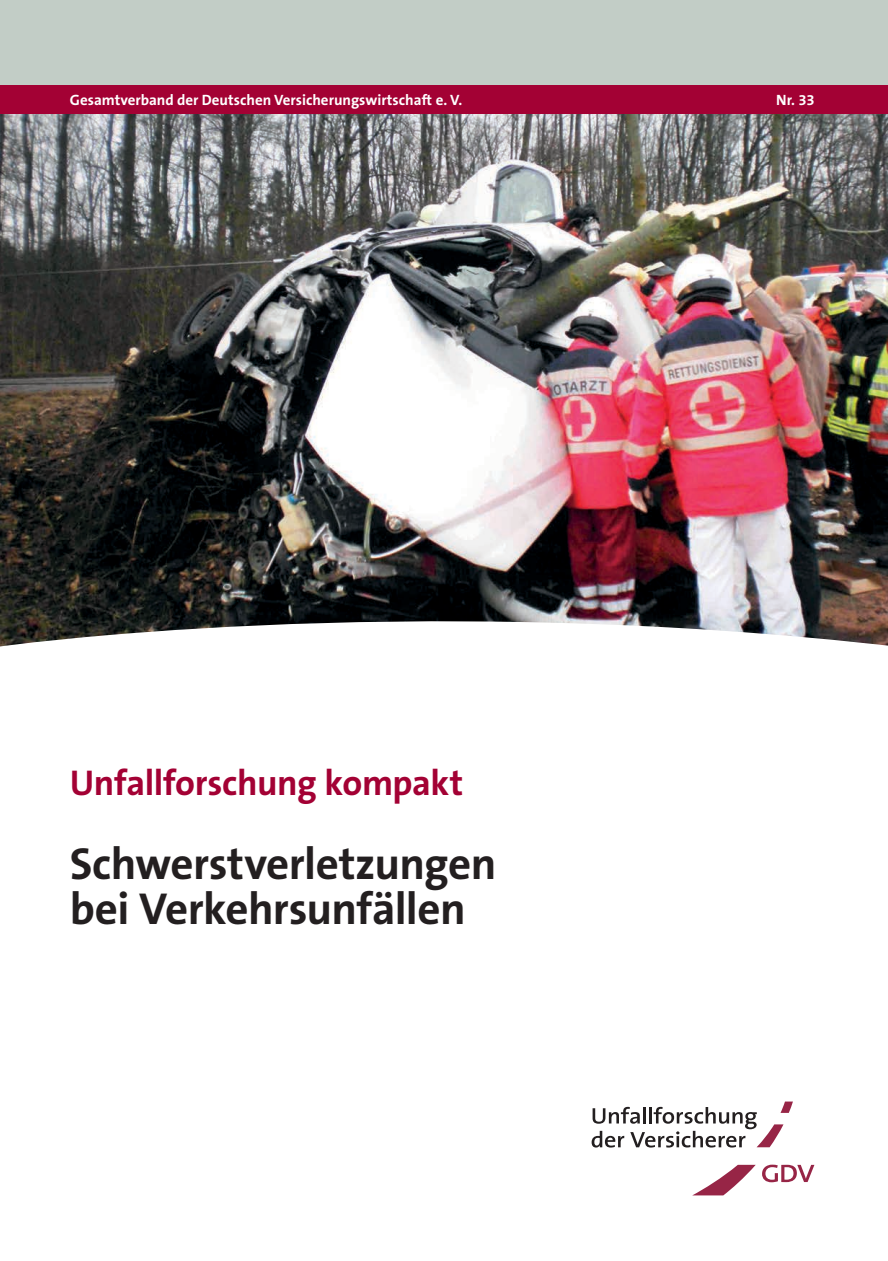
<style>
.page{position:relative;width:888px;height:1261px;background:#fff}
.page>*{position:absolute;margin:0;border:0;box-sizing:border-box;transform-origin:0 0}
.t1{font:700 45px/45px "The Sans B7";letter-spacing:-.01em;color:#231f20}
.t2{font:700 36px "The Sans B7";letter-spacing:-.015em;color:#a30134}
.t3{font:700 15px "The Sans B7";color:#fff}
</style>
<div class="page">
<div style="left:0;top:0;width:888px;height:85px;background:#c2cdc6"></div>
<div style="left:0;top:85px;width:888px;height:30px;background:#a30134"></div>
<img style="left:0;top:115px;width:888px;height:474px">
<svg style="left:762px;top:1164px;width:52px;height:18px"></svg>
<svg style="left:591px;top:1101px;width:202px;height:46px"></svg>
<svg style="left:693px;top:1165px;width:62px;height:30px"></svg>
<img style="left:0;top:589px;width:888px;height:58px">
<p class="t3" style="left:70px;top:92px;width:394px">Gesamtverband der Deutschen Versicherungswirtschaft e. V.</p>
<p class="t3" style="left:776px;top:92px;width:40px">Nr. 33</p>
<h2 class="t2" style="left:70px;top:764px;width:395px">Unfallforschung kompakt</h2>
<h1 class="t1" style="left:70px;top:843px;width:428px">Schwerstverletzungen bei Verkehrsunfällen</h1>
</div>
